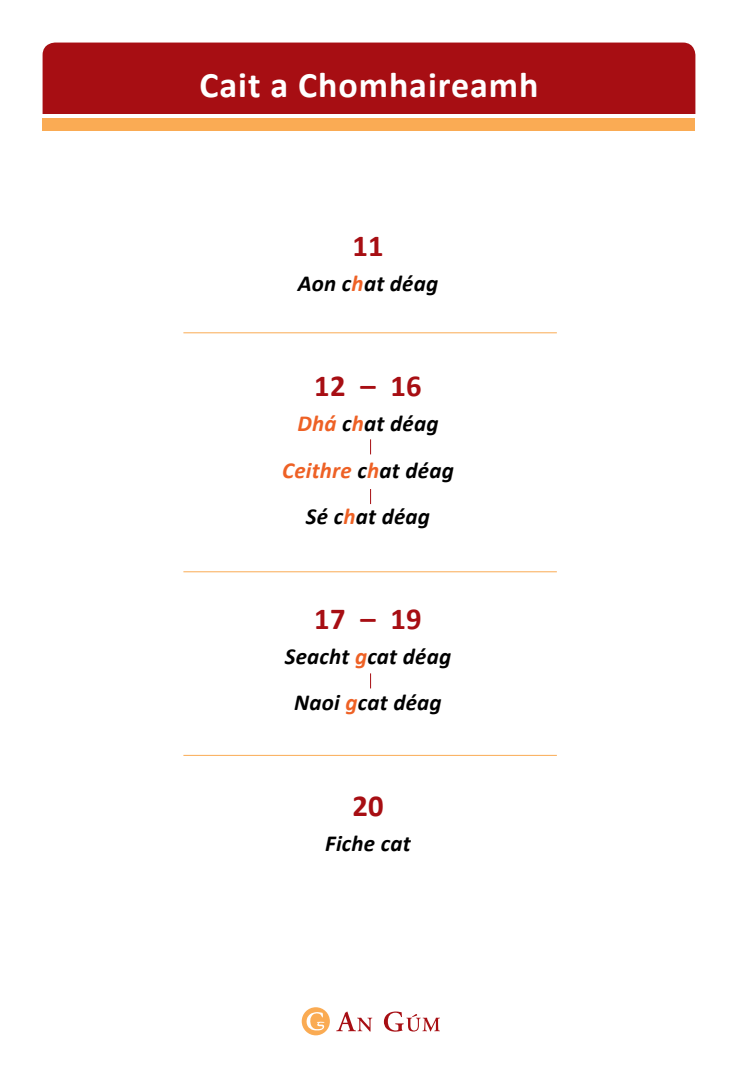
<style>
.page{position:relative;width:738px;height:1078px;background:#fff}
.page>*{position:absolute;margin:0;border:0;box-sizing:border-box;transform-origin:0 0}
.t1{font:700 36px "Calibri";letter-spacing:.025em;color:#fff}
.t2{font:700 30.55px "Calibri";letter-spacing:.01em;color:#a70e13}
.t3{font:italic 700 22.95px/46.4px "Calibri";letter-spacing:.01em;color:#000;text-align:center}
.s1{color:#ee6125}
</style>
<div class="page">
<div style="left:43px;top:43px;width:651px;height:98px;background:#a70e13;border-radius:13px"></div>
<div style="left:0;top:115px;width:737px;height:39px;background:#fff"></div>
<div style="left:43px;top:118px;width:651px;height:12px;background:#faab54"></div>
<svg style="left:301px;top:1006px;width:28px;height:29px"></svg>
<svg style="left:306px;top:1011px;width:18px;height:19px"></svg>
<svg style="left:336px;top:1011px;width:36px;height:20px"></svg>
<svg style="left:383px;top:1011px;width:56px;height:20px"></svg>
<hr style="left:183px;top:332px;width:373px;height:1px;background:#faab54">
<hr style="left:183px;top:571px;width:373px;height:1px;background:#faab54">
<hr style="left:183px;top:754px;width:373px;height:1px;background:#faab54">
<svg style="left:370px;top:439px;width:1px;height:15px"></svg>
<svg style="left:370px;top:489px;width:1px;height:15px"></svg>
<svg style="left:370px;top:673px;width:1px;height:15px"></svg>
<h1 class="t1" style="left:199px;top:62px;width:340px">Cait a Chomhaireamh</h1>
<h2 class="t2" style="left:352px;top:227px;width:33px">11</h2>
<p class="t3" style="left:297px;top:259px;width:142px">Aon c<span class="s1">h</span>at déag</p>
<h2 class="t2" style="left:314px;top:367px;width:109px">12 – 16</h2>
<p class="t3" style="left:282px;top:399px;width:173px"><span class="s1">Dhá</span> c<span class="s1">h</span>at déag<br><span class="s1">Ceithre</span> c<span class="s1">h</span>at déag<br>Sé c<span class="s1">h</span>at déag</p>
<h2 class="t2" style="left:314px;top:600px;width:109px">17 – 19</h2>
<p class="t3" style="left:284px;top:632px;width:168px">Seacht <span class="s1">g</span>cat déag<br>Naoi <span class="s1">g</span>cat déag</p>
<h2 class="t2" style="left:352px;top:786px;width:33px">20</h2>
<p class="t3" style="left:325px;top:818px;width:87px">Fiche cat</p>
</div>
